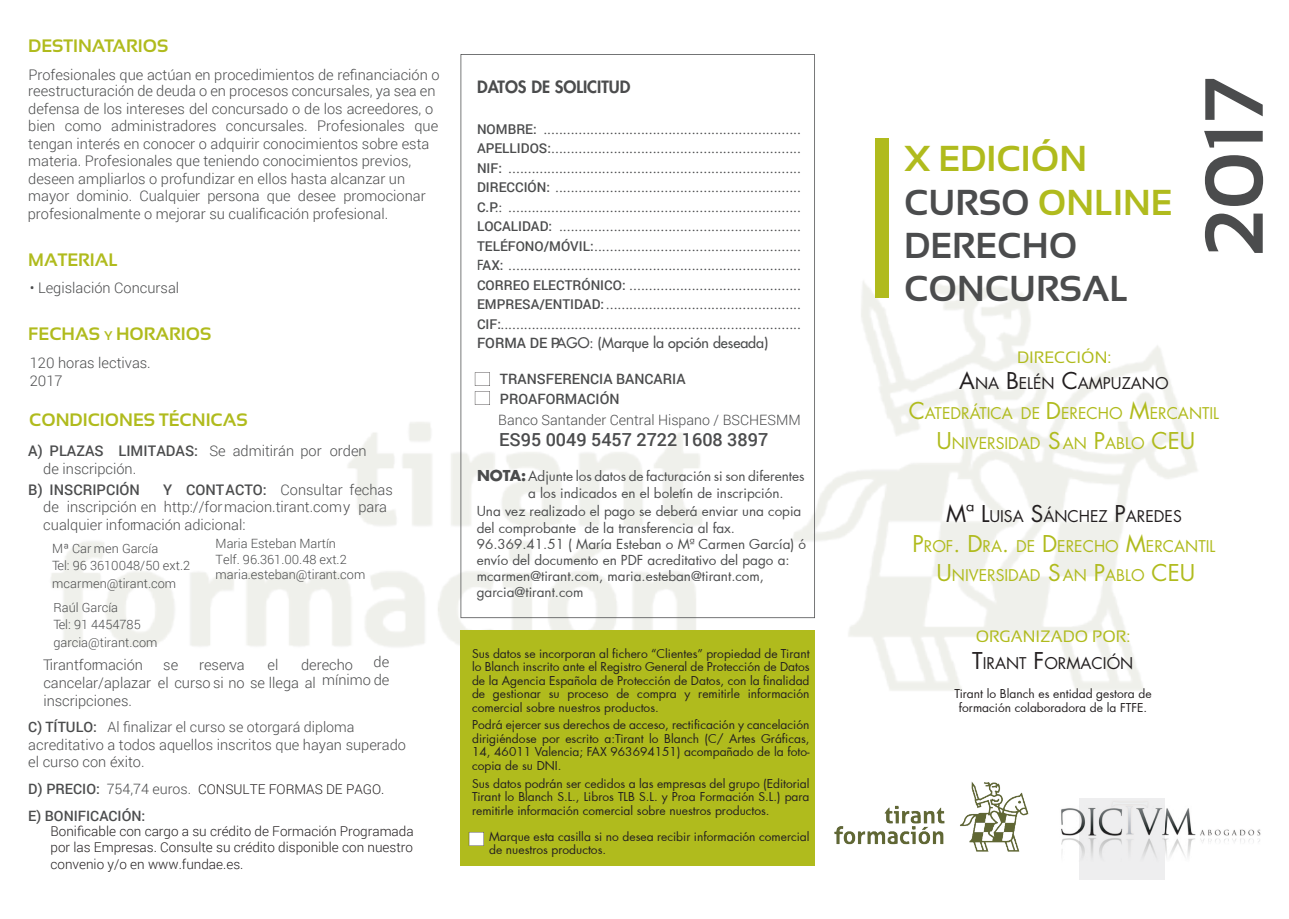
<style>
.page{position:relative;width:1289px;height:919px;background:#fff}
.page>*{position:absolute;margin:0;border:0;box-sizing:border-box;transform-origin:0 0}
.t1{font:700 82.2px "Sansation";color:#4b4c4d}
.t2{font:700 36px/43.2px "Sansation";color:#4b4c4d}
.t3{font:700 18px "Sansation";color:#b0bb1d}
.t4{font:500 18px "Roboto";color:#4b4c4d}
.t5{font:16.5px "Sansation";color:#b0bb1d}
.t6{font:800 16.5px "Futura Std";color:#4b4c4d}
.t7{font:15.75px/30px "Futura Std";color:#b0bb1d;text-align:center}
.t8{font:15.75px "Futura Std";color:#231f20}
.t9{font:300 14.7px/17.5px "Roboto";color:#4b4c4d}
.t10{font:500 14.7px "Roboto";color:#4b4c4d}
.t11{font:300 14.25px "Roboto";color:#4b4c4d}
.t12{font:500 14.25px/19.5px "Roboto";color:#4b4c4d}
.t13{font:500 14.25px "Futura Std";color:#4b4c4d}
.t14{font:500 13.5px/19.5px "Futura Std";color:#4b4c4d;text-align:justify}
.t15{font:13.5px/16.2px "Futura";color:#4b4c4d}
.t16{font:300 13.5px/16.2px "Roboto";color:#231f20;text-align:justify}
.t17{font:300 12.75px/17.5px "Roboto";color:#4b4c4d}
.t18{font:12px/13.5px "Futura";color:#231f20;text-align:justify}
.s1{font-size:12.6px}
.s2{font-weight:500}
.s3{font-weight:500;font-size:14.25px;color:#4b4c4d}
.s4{font-size:14.25px;color:#4b4c4d}
.s5{font-family:"Roboto"}
.s6{font-family:"Futura Std";font-weight:700;font-size:14.7px}
.s7{color:#b0bb1d}
.s8{font-size:22.5px;color:#231f20}
.s9{color:#231f20}
.s10{font-size:22.5px}
</style>
<div class="page">
<img style="left:51px;top:200px;width:1146px;height:491px">
<svg style="left:460px;top:54px;width:355px;height:564px"></svg>
<div style="left:460px;top:630px;width:355px;height:236px;background:#b0bb1d"></div>
<div style="left:874px;top:139px;width:14px;height:159px;background:#b0bb1d"></div>
<svg style="left:469px;top:832px;width:15px;height:13px"></svg>
<svg style="left:475px;top:372px;width:15px;height:33px"></svg>
<img style="left:1061px;top:798px;width:200px;height:81px">
<img style="left:1079px;top:798px;width:84px;height:81px">
<img style="left:834px;top:781px;width:195px;height:71px">
<p class="t3" style="left:28px;top:36px;width:142px">DESTINATARIOS</p>
<p class="t9" style="left:28px;top:65px;width:413px">Profesionales que actúan en procedimientos de refinanciación o</p>
<p class="t9" style="left:28px;top:82px;width:411px">reestructuración de deuda o en procesos concursales, ya sea en defensa de los intereses del concursado o de los acreedores, o bien como administradores concursales. Profesionales que tengan interés en conocer o adquirir conocimientos sobre esta materia. Profesionales que teniendo conocimientos previos, deseen ampliarlos o profundizar en ellos hasta alcanzar un mayor dominio. Cualquier persona que desee promocionar</p>
<p class="t9" style="left:28px;top:204px;width:362px">profesionalmente o mejorar su cualificación profesional.</p>
<p class="t3" style="left:28px;top:250px;width:91px">MATERIAL</p>
<p class="t9" style="left:30px;top:278px;width:151px">• Legislación Concursal</p>
<p class="t3" style="left:28px;top:324px;width:185px">FECHAS <span class="s1">Y</span> HORARIOS</p>
<p class="t9" style="left:30px;top:353px;width:122px">120 horas lectivas.</p>
<p class="t9" style="left:30px;top:371px;width:34px">2017</p>
<p class="t3" style="left:29px;top:410px;width:220px">CONDICIONES TÉCNICAS</p>
<p class="t9" style="left:43px;top:442px;width:325px;text-indent:-15px"><span class="s2">A) PLAZAS LIMITADAS:</span> Se admitirán por orden de inscripción.</p>
<p class="t10" style="left:28px;top:479px;width:113px">B) INSCRIPCIÓN</p>
<p class="t9" style="left:43px;top:480px;width:351px;text-indent:120px"><span class="s2">Y CONTACTO:</span> Consultar fechas de inscripción en http://formacion.tirant.comy para cualquier información adicional:</p>
<p class="t17" style="left:52px;top:539px;width:139px">Mª Car men García<br>Tel: 96 3610048/50 ext.2 mcarmen@tirant.com</p>
<p class="t17" style="left:53px;top:598px;width:106px">Raúl García<br>Tel: 91 4454785 garcia@tirant.com</p>
<p class="t17" style="left:215px;top:536px;width:151px;line-height:15.3px">Maria Esteban Martín<br>Telf. 96.361.00.48 ext.2 maria.esteban@tirant.com</p>
<p class="t9" style="left:43px;top:651px;width:347px;line-height:20.5px;text-align:right">de<br>cancelar/aplazar el curso si no se llega al mínimo de</p>
<p class="t9" style="left:43px;top:691px;width:90px">inscripciones.</p>
<p class="t9" style="left:43px;top:656px;width:101px">Tirantformación</p>
<p class="t9" style="left:163px;top:656px;width:16px">se</p>
<p class="t9" style="left:199px;top:656px;width:47px">reserva</p>
<p class="t9" style="left:267px;top:656px;width:12px">el</p>
<p class="t9" style="left:301px;top:656px;width:54px">derecho</p>
<p class="t12" style="left:28px;top:716px;width:70px">C) TÍTULO:</p>
<p class="t9" style="left:28px;top:735px;width:379px">acreditativo a todos aquellos inscritos que hayan superado el curso con éxito.</p>
<p class="t11" style="left:108px;top:717px;width:248px">Al finalizar el curso se otorgará diploma</p>
<p class="t16" style="left:28px;top:780px;width:357px"><span class="s3">D) PRECIO:</span> <span class="s4">754,74 euros.</span> CONSULTE FORMAS DE PAGO.</p>
<p class="t12" style="left:28px;top:805px;width:119px">E) BONIFICACIÓN:</p>
<p class="t16" style="left:50px;top:822px;width:364px">Bonificable con cargo a su crédito de Formación Programada por las Empresas. Consulte su crédito disponible con nuestro convenio y/o en www.fundae.es.</p>
<p class="t6" style="left:477px;top:76px;width:155px">DATOS DE SOLICITUD</p>
<p class="t14" style="left:477px;top:119px;width:325px"><span class="s5">NOMBRE:</span> ..................................................................<br><span class="s5">APELLIDOS:</span> ................................................................<br><span class="s5">NIF:</span> ...........................................................................<br><span class="s5">DIRECCIÓN:</span> ...............................................................<br><span class="s5">C.P</span>.: ...........................................................................<br><span class="s5">LOCALIDAD:</span> ..............................................................<br><span class="s5">TELÉFONO/MÓVIL:</span> .....................................................<br>F<span class="s5">AX:</span> ...........................................................................<br><span class="s5">CORREO ELECTRÓNICO:</span> ............................................<br><span class="s5">EMPRESA/ENTIDAD:</span> ..................................................<br><span class="s5">CIF:</span> .............................................................................</p>
<p class="t13" style="left:477px;top:334px;width:293px"><span class="s5">FORMA DE P</span>AGO: (Marque la opción deseada)</p>
<p class="t12" style="left:500px;top:369px;width:187px">TRANSFERENCIA BANCARIA<br>PROAFORMACIÓN</p>
<p class="t11" style="left:498px;top:410px;width:304px">Banco Santander Central Hispano / BSCHESMM</p>
<p class="t4" style="left:499px;top:427px;width:271px">ES95 0049 5457 2722 1608 3897</p>
<p class="t15" style="left:528px;top:466px;width:278px;line-height:17.5px;text-indent:-51px"><span class="s6">NOTA:</span>Adjunte los datos de facturación si son diferentes a los indicados en el boletín de inscripción.</p>
<p class="t15" style="left:476px;top:503px;width:331px">Una vez realizado el pago se deberá enviar una copia del comprobante de la transferencia al fax.<br>96.369.41.51 ( María Esteban o Mª Carmen García) ó envío del documento en PDF acreditativo del pago a: mcarmen@tirant.com, maria.esteban@tirant.com, garcia@tirant.com</p>
<p class="t18" style="left:472px;top:646px;width:339px">Sus datos se incorporan al fichero “Clientes” propiedad de Tirant lo Blanch inscrito ante el Registro General de Protección de Datos de la Agencia Española de Protección de Datos, con la finalidad de gestionar su proceso de compra y remitirle información comercial sobre nuestros productos.</p>
<p class="t18" style="left:472px;top:718px;width:339px">Podrá ejercer sus derechos de acceso, rectificación y cancelación dirigiéndose por escrito a:Tirant lo Blanch (C/ Artes Gráficas, 14, 46011 Valencia; FAX 963694151) acompañado de la foto&shy;copia de su DNI.</p>
<p class="t18" style="left:472px;top:776px;width:339px">Sus datos podrán ser cedidos a las empresas del grupo (Editorial Tirant lo Blanch S.L., Libros TLB S.L. y Proa Formación S.L.) para remitirle información comercial sobre nuestros productos.</p>
<p class="t18" style="left:489px;top:829px;width:322px">Marque esta casilla si no desea recibir información comercial de nuestros productos.</p>
<h2 class="t2" style="left:904px;top:137px;width:270px"><span class="s7">X EDICIÓN<br></span>CURSO <span class="s7">ONLINE<br></span>DERECHO<br>CONCURSAL</h2>
<h1 class="t1" style="left:1188px;top:257px;width:181px;rotate:-90deg">2017</h1>
<p class="t5" style="left:1016px;top:348px;width:95px">DIRECCIÓN:</p>
<p class="t7" style="left:908px;top:368px;width:312px"><span class="s8">A</span><span class="s9">NA</span> <span class="s8">B</span><span class="s9">ELÉN</span> <span class="s8">C</span><span class="s9">AMPUZANO<br></span><span class="s10">C</span>ATEDRÁTICA DE <span class="s10">D</span>ERECHO <span class="s10">M</span>ERCANTIL<br><span class="s10">U</span>NIVERSIDAD <span class="s10">S</span>AN <span class="s10">P</span>ABLO <span class="s10">CEU</span></p>
<p class="t7" style="left:912px;top:501px;width:304px"><span class="s8">Mª L</span><span class="s9">UISA</span> <span class="s8">S</span><span class="s9">ÁNCHEZ</span> <span class="s8">P</span><span class="s9">AREDES<br></span><span class="s10">P</span>ROF<span class="s10">. D</span>RA<span class="s10">.</span> DE <span class="s10">D</span>ERECHO <span class="s10">M</span>ERCANTIL</p>
<p class="t7" style="left:936px;top:560px;width:260px"><span class="s10">U</span>NIVERSIDAD <span class="s10">S</span>AN <span class="s10">P</span>ABLO <span class="s10">CEU</span></p>
<p class="t5" style="left:975px;top:627px;width:156px">ORGANIZADO POR:</p>
<p class="t8" style="left:972px;top:653px;width:163px"><span class="s10">T</span>IRANT <span class="s10">F</span>ORMACIÓN</p>
<p class="t18" style="left:954px;top:686px;width:199px;line-height:14.4px;text-align:center">Tirant lo Blanch es entidad gestora de formación colaboradora de la FTFE.</p>
</div>
